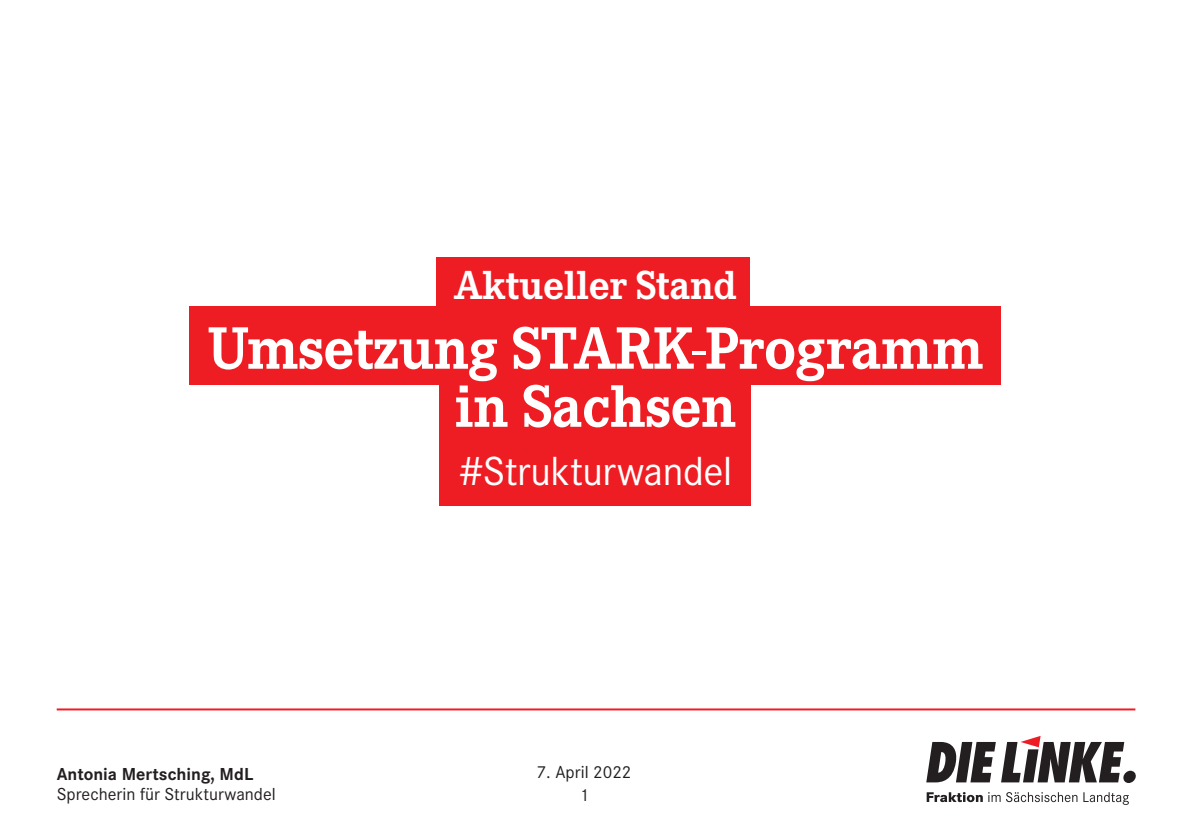
<style>
.page{position:relative;width:1191px;height:840px;background:#fff}
.page>*{position:absolute;margin:0;border:0;box-sizing:border-box;transform-origin:0 0}
.t1{font:700 62px/58px "Corporate E Pro";letter-spacing:-.01em;color:#fff;text-align:center}
.t2{font:42px "Corporate S Pro";letter-spacing:-.01em;color:#fff}
.t3{font:700 42px "Corporate E Pro";letter-spacing:-.01em;color:#fff}
.t4{font:18px/22.8px "Corporate S Pro";color:#231f20;text-align:center}
.t5{font:700 18px "Corporate S Pro";color:#231f20}
</style>
<div class="page">
<svg style="left:926px;top:736px;width:210px;height:46px"></svg>
<svg style="left:926px;top:792px;width:56px;height:9px"></svg>
<svg style="left:988px;top:792px;width:12px;height:9px"></svg>
<svg style="left:1006px;top:792px;width:71px;height:9px"></svg>
<svg style="left:1083px;top:792px;width:46px;height:12px"></svg>
<div style="left:437px;top:257px;width:312px;height:56px;background:#ee1d23"></div>
<div style="left:189px;top:306px;width:811px;height:78px;background:#ee1d23"></div>
<div style="left:439px;top:369px;width:312px;height:77px;background:#ee1d23"></div>
<div style="left:439px;top:427px;width:312px;height:78px;background:#ee1d23"></div>
<hr style="left:57px;top:708px;width:1078px;height:2px;background:#ee1d23">
<h2 class="t3" style="left:454px;top:255px;width:285px">Aktueller Stand</h2>
<h1 class="t1" style="left:207px;top:315px;width:778px">Umsetzung STARK-Programm in Sachsen</h1>
<h2 class="t2" style="left:459px;top:440px;width:275px">#Strukturwandel</h2>
<p class="t5" style="left:57px;top:759px;width:198px">Antonia Mertsching, MdL</p>
<p class="t4" style="left:57px;top:780px;width:221px">Sprecherin für Strukturwandel</p>
<p class="t4" style="left:537px;top:759px;width:96px">7. April 2022<br>1</p>
</div>
